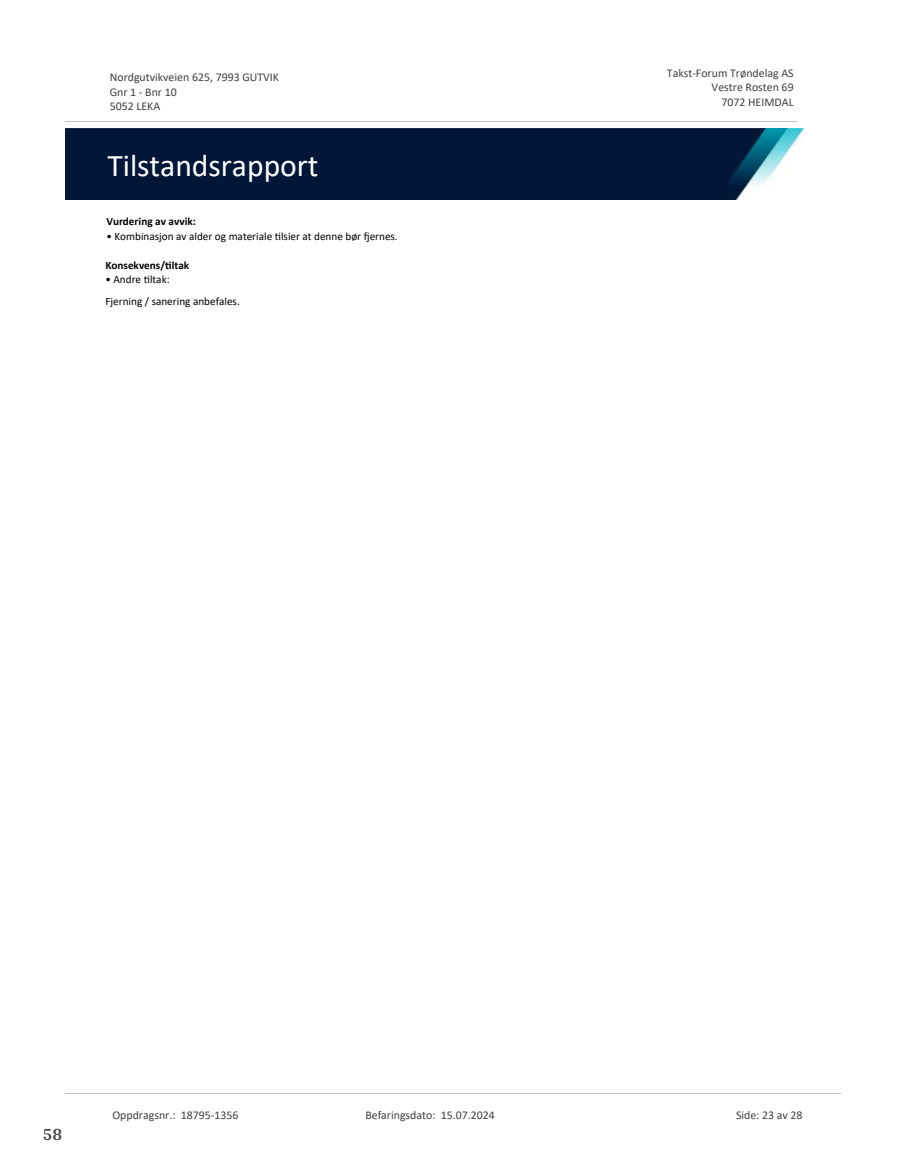
<style>
.page{position:relative;width:915px;height:1172px;background:#fff}
.page>*{position:absolute;margin:0;border:0;box-sizing:border-box;transform-origin:0 0}
.t1{font:31.65px "Calibri";color:#fff}
.t2{font:700 18px "Arya";color:#414749}
.t3{font:11.85px/14.5px "Calibri";color:#404040}
.t4{font:11.25px/21.8px "Calibri";color:#000}
.t5{font:700 11.25px "Calibri";color:#000}
</style>
<div class="page">
<hr style="left:65px;top:121px;width:731px;height:1px;background:#c0c0c0">
<img style="left:65px;top:129px;width:738px;height:71px">
<hr style="left:65px;top:1093px;width:775px;height:1px;background:#c0c0c0">
<p class="t3" style="left:110px;top:70px;width:171px">Nordgutvikveien 625, 7993 GUTVIK<br>Gnr 1 - Bnr 10<br>5052 LEKA</p>
<p class="t3" style="left:666px;top:65px;width:128px">Takst-Forum Trøndelag AS</p>
<p class="t3" style="left:711px;top:80px;width:83px">Vestre Rosten 69</p>
<p class="t3" style="left:721px;top:94px;width:74px">7072 HEIMDAL</p>
<h1 class="t1" style="left:107px;top:143px;width:213px">Tilstandsrapport</h1>
<p class="t5" style="left:106px;top:214px;width:91px">Vurdering av avvik:</p>
<p class="t4" style="left:106px;top:225px;width:293px">• Kombinasjon av alder og materiale 琀椀lsier at denne bør 昀樀ernes.</p>
<p class="t5" style="left:105px;top:257px;width:85px">Konsekvens/琀椀ltak</p>
<p class="t4" style="left:105px;top:268px;width:136px">• Andre 琀椀ltak:<br>Fjerning / sanering anbefales.</p>
<h2 class="t2" style="left:43px;top:1123px;width:21px">58</h2>
<p class="t3" style="left:112px;top:1107px;width:127px">Oppdragsnr.: 18795-1356</p>
<p class="t3" style="left:365px;top:1107px;width:131px">Befaringsdato: 15.07.2024</p>
<p class="t3" style="left:735px;top:1107px;width:68px">Side: 23 av 28</p>
</div>
